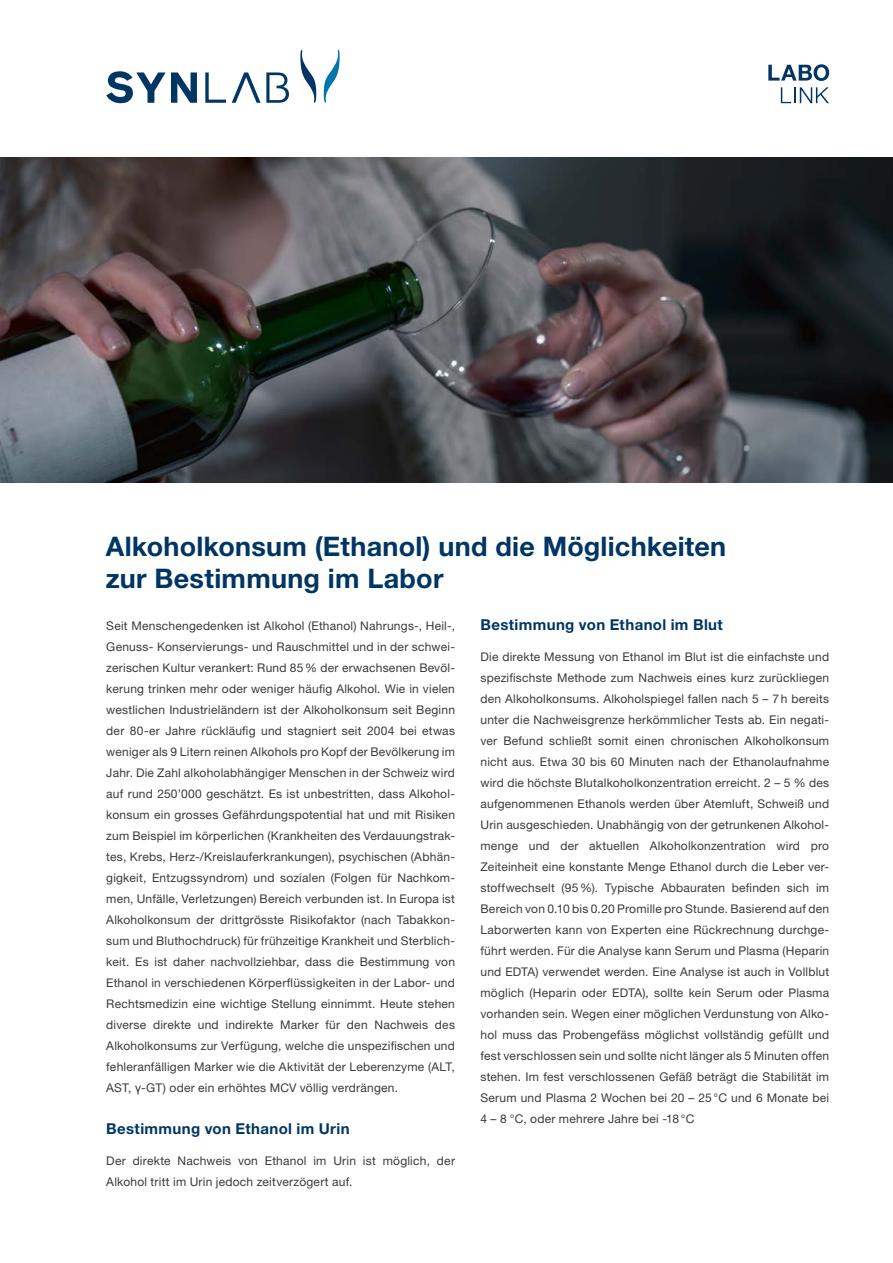
<style>
.page{position:relative;width:893px;height:1263px;background:#fff}
.page>*{position:absolute;margin:0;border:0;box-sizing:border-box;transform-origin:0 0}
.t1{font:700 27px/31.5px "Helvetica Neue LT Std";letter-spacing:.01em;color:#003564}
.t2{font:700 15px "Helvetica Neue LT Std";letter-spacing:.025em;color:#003564}
.t3{font:12px/21px "Helvetica Neue LT Std";letter-spacing:.02em;color:#3a3a39;text-align:justify}
.s1{font-family:"Arial"}
</style>
<div class="page">
<svg style="left:300px;top:50px;width:16px;height:53px"></svg>
<svg style="left:324px;top:50px;width:16px;height:53px"></svg>
<svg style="left:205px;top:72px;width:21px;height:31px"></svg>
<svg style="left:106px;top:71px;width:91px;height:32px"></svg>
<svg style="left:232px;top:72px;width:57px;height:31px"></svg>
<svg style="left:768px;top:64px;width:61px;height:17px"></svg>
<svg style="left:781px;top:87px;width:48px;height:16px"></svg>
<img style="left:0;top:157px;width:893px;height:326px">
<h1 class="t1" style="left:106px;top:530px;width:622px">Alkoholkonsum (Ethanol) und die Möglichkeiten zur Bestimmung im Labor</h1>
<p class="t3" style="left:106px;top:615px;width:350px">Seit Menschengedenken ist Alkohol (Ethanol) Nahrungs-, Heil-, Genuss- Konservierungs- und Rauschmittel und in der schwei&shy;zerischen Kultur verankert: Rund 85% der erwachsenen Bevöl&shy;kerung trinken mehr oder weniger häufig Alkohol. Wie in vielen westlichen Industrieländern ist der Alkoholkonsum seit Beginn der 80-er Jahre rückläufig und stagniert seit 2004 bei etwas weniger als 9 Litern reinen Alkohols pro Kopf der Bevölkerung im Jahr. Die Zahl alkoholabhängiger Menschen in der Schweiz wird auf rund 250’000 geschätzt. Es ist unbestritten, dass Alkohol&shy;konsum ein grosses Gefährdungspotential hat und mit Risiken zum Beispiel im körperlichen (Krankheiten des Verdauungstrak&shy;tes, Krebs, Herz-/Kreislauferkrankungen), psychischen (Abhän&shy;gigkeit, Entzugssyndrom) und sozialen (Folgen für Nachkom&shy;men, Unfälle, Verletzungen) Bereich verbunden ist. In Europa ist Alkoholkonsum der drittgrösste Risikofaktor (nach Tabakkon&shy;sum und Bluthochdruck) für frühzeitige Krankheit und Sterblich&shy;keit. Es ist daher nachvollziehbar, dass die Bestimmung von Ethanol in verschiedenen Körperflüssigkeiten in der Labor- und Rechtsmedizin eine wichtige Stellung einnimmt. Heute stehen diverse direkte und indirekte Marker für den Nachweis des Alkoholkonsums zur Verfügung, welche die unspezifischen und fehleranfälligen Marker wie die Aktivität der Leberenzyme (ALT, AST, <span class="s1">γ</span>-GT) oder ein erhöhtes MCV völlig verdrängen.</p>
<p class="t2" style="left:106px;top:1119px;width:245px">Bestimmung von Ethanol im Urin</p>
<p class="t3" style="left:106px;top:1150px;width:350px">Der direkte Nachweis von Ethanol im Urin ist möglich, der<br>Alkohol tritt im Urin jedoch zeitverzögert auf.</p>
<p class="t2" style="left:480px;top:615px;width:244px">Bestimmung von Ethanol im Blut</p>
<p class="t3" style="left:480px;top:646px;width:350px">Die direkte Messung von Ethanol im Blut ist die einfachste und spezifischste Methode zum Nachweis eines kurz zurückliegen den Alkoholkonsums. Alkoholspiegel fallen nach 5 – 7h bereits unter die Nachweisgrenze herkömmlicher Tests ab. Ein negati&shy;ver Befund schließt somit einen chronischen Alkoholkonsum nicht aus. Etwa 30 bis 60 Minuten nach der Ethanolaufnahme wird die höchste Blutalkoholkonzentration erreicht. 2 – 5 % des aufgenommenen Ethanols werden über Atemluft, Schweiß und Urin ausgeschieden. Unabhängig von der getrunkenen Alkohol&shy;menge und der aktuellen Alkoholkonzentration wird pro Zeiteinheit eine konstante Menge Ethanol durch die Leber ver&shy;stoffwechselt (95%). Typische Abbauraten befinden sich im Bereich von 0.10 bis 0.20 Promille pro Stunde. Basierend auf den Laborwerten kann von Experten eine Rückrechnung durchge&shy;führt werden. Für die Analyse kann Serum und Plasma (Heparin und EDTA) verwendet werden. Eine Analyse ist auch in Vollblut möglich (Heparin oder EDTA), sollte kein Serum oder Plasma vorhanden sein. Wegen einer möglichen Verdunstung von Alko&shy;hol muss das Probengefäss möglichst vollständig gefüllt und fest verschlossen sein und sollte nicht länger als 5 Minuten offen stehen. Im fest verschlossenen Gefäß beträgt die Stabilität im Serum und Plasma 2 Wochen bei 20 – 25°C und 6 Monate bei 4 – 8 °C, oder mehrere Jahre bei -18°C</p>
</div>
